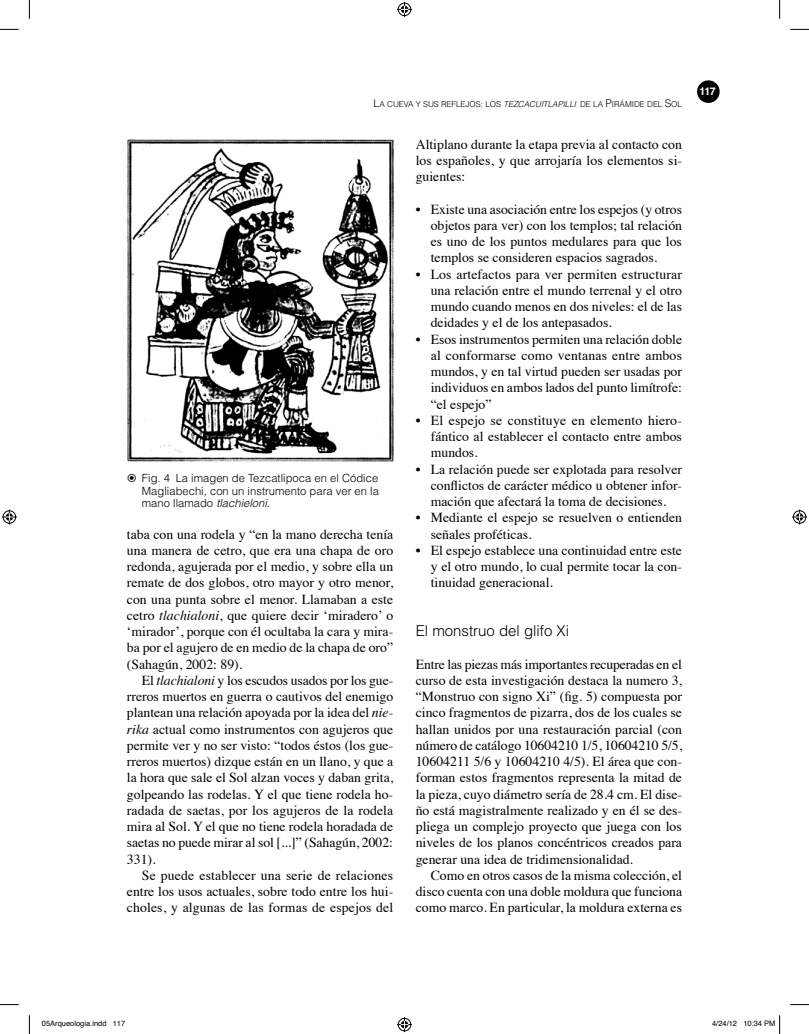
<style>
.page{position:relative;width:809px;height:1034px;background:#fff}
.page>*{position:absolute;margin:0;border:0;box-sizing:border-box;transform-origin:0 0}
.t1{font:300 15px "Helvetica LT Std";color:#000}
.t2{font:13.75px/16.2px "Times";color:#000;text-align:justify}
.t3{font:300 11.25px/12.5px "Helvetica LT Std";color:#000;text-align:justify}
.t4{font:700 10.62px "Helvetica LT Std";color:#fff}
.t5{font:300 8.12px "Helvetica LT Std";color:#000}
.t6{font:7.5px "Helvetica";color:#000}
.s1{font-size:10.62px}
.s2{font-style:italic}
</style>
<div class="page">
<div style="left:697px;top:80px;width:22px;height:23px;background:#000;border-radius:50%"></div>
<img style="left:127px;top:139px;width:267px;height:323px">
<svg style="left:0;top:29px;width:19px;height:1px"></svg>
<svg style="left:790px;top:29px;width:19px;height:1px"></svg>
<svg style="left:0;top:1004px;width:19px;height:1px"></svg>
<svg style="left:790px;top:1004px;width:19px;height:1px"></svg>
<svg style="left:29px;top:0;width:1px;height:19px"></svg>
<svg style="left:29px;top:1015px;width:1px;height:19px"></svg>
<svg style="left:779px;top:0;width:1px;height:19px"></svg>
<svg style="left:397px;top:2px;width:15px;height:15px"></svg>
<svg style="left:397px;top:1017px;width:15px;height:15px"></svg>
<svg style="left:2px;top:509px;width:15px;height:15px"></svg>
<svg style="left:792px;top:509px;width:15px;height:15px"></svg>
<svg style="left:779px;top:1015px;width:1px;height:19px"></svg>
<p class="t5" style="left:373px;top:99px;width:307px"><span class="s1">L</span>a cueva y sus reflejos: los <span class="s2">TEZCACUITLAPILLI</span> de la <span class="s1">P</span>irámide del <span class="s1">S</span>ol</p>
<p class="t3" style="left:142px;top:472px;width:238px;text-indent:-5px">Fig. 4 La imagen de Tezcatlipoca en el Códice Magliabechi, con un instrumento para ver en la mano llamado <span class="s2">TLACHIELONI</span>.</p>
<p class="t2" style="left:127px;top:525px;width:268px">taba con una rodela y “en la mano derecha tenía una manera de cetro, que era una chapa de oro redonda, agujerada por el medio, y sobre ella un remate de dos globos, otro mayor y otro menor, con una punta sobre el menor. Llamaban a este cetro <span class="s2">tlachialoni</span>, que quiere decir ‘miradero’ o ‘mirador’, porque con él ocultaba la cara y mira&shy;ba por el agujero de en medio de la chapa de oro” (Sahagún, 2002: 89).</p>
<p class="t2" style="left:127px;top:671px;width:268px;text-indent:15px">El <span class="s2">tlachialoni</span> y los escudos usados por los gue&shy;rreros muertos en guerra o cautivos del enemigo plantean una relación apoyada por la idea del <span class="s2">nie&shy;rika</span> actual como instrumentos con agujeros que permite ver y no ser visto: “todos éstos (los gue&shy;rreros muertos) dizque están en un llano, y que a la hora que sale el Sol alzan voces y daban grita, golpeando las rodelas. Y el que tiene rodela ho&shy;radada de saetas, por los agujeros de la rodela mira al Sol. Y el que no tiene rodela horadada de saetas no puede mirar al sol [...]” (Sahagún, 2002:<br>331).</p>
<p class="t2" style="left:127px;top:866px;width:268px;text-indent:15px">Se puede establecer una serie de relaciones entre los usos actuales, sobre todo entre los hui&shy;choles, y algunas de las formas de espejos del</p>
<p class="t2" style="left:416px;top:135px;width:268px">Altiplano durante la etapa previa al contacto con los españoles, y que arrojaría los elementos si&shy;guientes:</p>
<p class="t2" style="left:431px;top:200px;width:253px;text-indent:-15px">• Existe una asociación entre los espejos (y otros objetos para ver) con los templos; tal relación es uno de los puntos medulares para que los templos se consideren espacios sagrados.</p>
<p class="t2" style="left:431px;top:265px;width:253px;text-indent:-15px">• Los artefactos para ver permiten estructurar una relación entre el mundo terrenal y el otro mundo cuando menos en dos niveles: el de las deidades y el de los antepasados.</p>
<p class="t2" style="left:431px;top:330px;width:253px;text-indent:-15px">• Esos instrumentos permiten una relación doble al conformarse como ventanas entre ambos mundos, y en tal virtud pueden ser usadas por individuos en ambos lados del punto limítrofe: “el espejo”</p>
<p class="t2" style="left:431px;top:411px;width:253px;text-indent:-15px">• El espejo se constituye en elemento hiero&shy;fántico al establecer el contacto entre ambos mundos.</p>
<p class="t2" style="left:431px;top:460px;width:253px;text-indent:-15px">• La relación puede ser explotada para resolver conflictos de carácter médico u obtener infor&shy;mación que afectará la toma de decisiones.</p>
<p class="t2" style="left:431px;top:508px;width:253px;text-indent:-15px">• Mediante el espejo se resuelven o entienden señales proféticas.</p>
<p class="t2" style="left:431px;top:541px;width:253px;text-indent:-15px">• El espejo establece una continuidad entre este y el otro mundo, lo cual permite tocar la con&shy;tinuidad generacional.</p>
<p class="t1" style="left:416px;top:621px;width:155px">El monstruo del glifo Xi</p>
<p class="t2" style="left:416px;top:655px;width:268px">Entre las piezas más importantes recuperadas en el curso de esta investigación destaca la numero 3, “Monstruo con signo Xi” (fig. 5) compuesta por cinco fragmentos de pizarra, dos de los cuales se hallan unidos por una restauración parcial (con número de catálogo 10604210 1/5, 10604210 5/5, 10604211 5/6 y 10604210 4/5). El área que con&shy;forman estos fragmentos representa la mitad de la pieza, cuyo diámetro sería de 28.4 cm. El dise&shy;ño está magistralmente realizado y en él se des&shy;pliega un complejo proyecto que juega con los niveles de los planos concéntricos creados para generar una idea de tridimensionalidad.</p>
<p class="t2" style="left:416px;top:866px;width:268px;text-indent:15px">Como en otros casos de la misma colección, el disco cuenta con una doble moldura que funciona como marco. En particular, la moldura externa es</p>
<p class="t4" style="left:699px;top:85px;width:18px">117</p>
<p class="t6" style="left:42px;top:1018px;width:85px">05Arqueologia.indd 117</p>
<p class="t6" style="left:712px;top:1018px;width:65px">4/24/12 10:34 PM</p>
</div>
